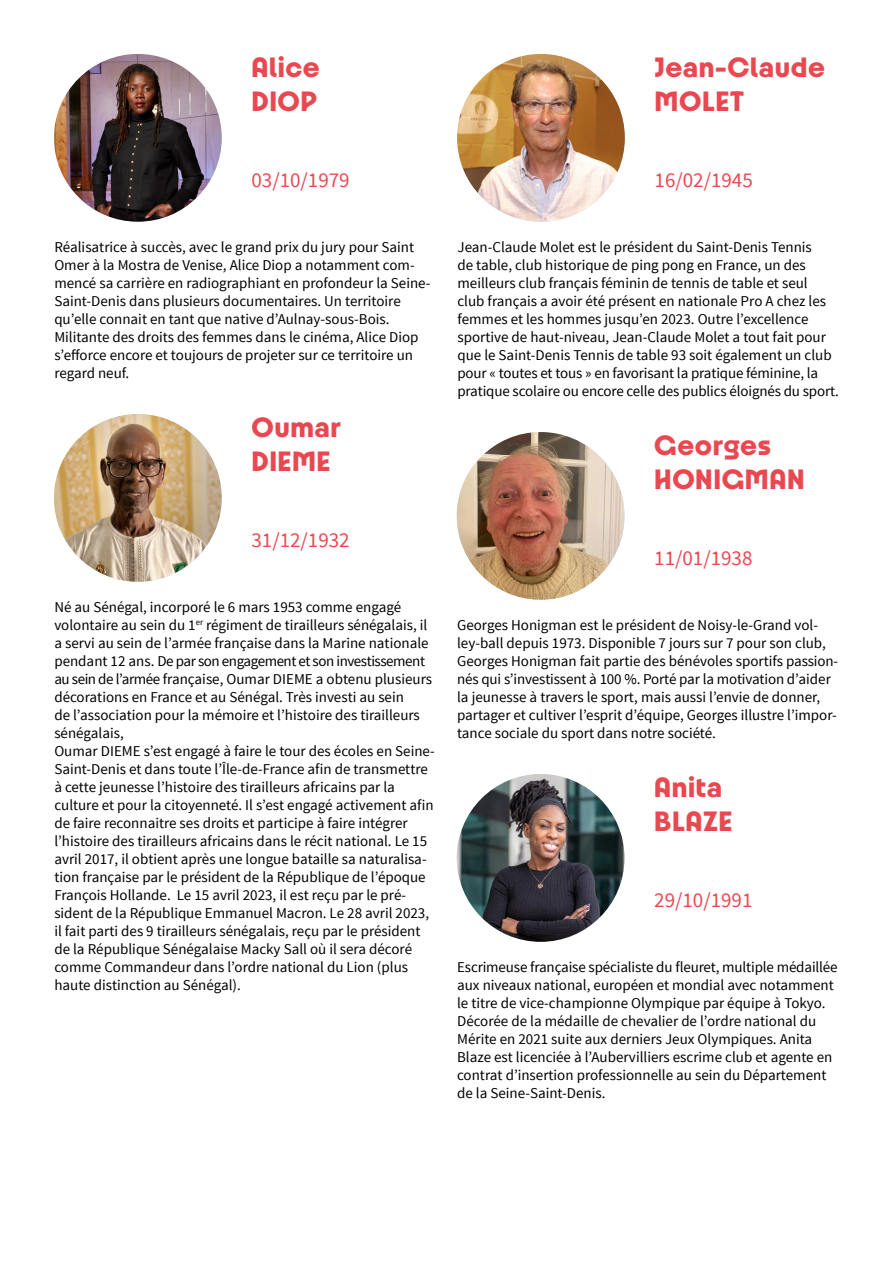
<style>
.page{position:relative;width:893px;height:1263px;background:#fff}
.page>*{position:absolute;margin:0;border:0;box-sizing:border-box;transform-origin:0 0}
.t1{font:700 30px/34.5px "Paris 2024";letter-spacing:.02em;color:#e94851}
.t2{font:21px "Source Sans Pro";color:#e94851}
.t3{font:15px/18px "Source Sans Pro";color:#000}
</style>
<div class="page">
<img style="left:54px;top:54px;width:168px;height:168px;border-radius:84px">
<img style="left:457px;top:54px;width:168px;height:168px;border-radius:84px">
<img style="left:457px;top:432px;width:167px;height:168px;border-radius:84px">
<img style="left:457px;top:774px;width:167px;height:168px;border-radius:84px">
<img style="left:54px;top:414px;width:168px;height:168px;border-radius:84px">
<h1 class="t1" style="left:251px;top:49px;width:70px">Alice<br>DIOP</h1>
<h1 class="t1" style="left:655px;top:49px;width:172px">Jean-Claude<br>MOLET</h1>
<h2 class="t2" style="left:251px;top:167px;width:100px">03/10/1979</h2>
<p class="t3" style="left:54px;top:238px;width:378px">Réalisatrice à succès, avec le grand prix du jury pour Saint Omer à la Mostra de Venise, Alice Diop a notamment com&shy;mencé sa carrière en radiographiant en profondeur la Seine-Saint-Denis dans plusieurs documentaires. Un territoire qu’elle connait en tant que native d’Aulnay-sous-Bois.<br>Militante des droits des femmes dans le cinéma, Alice Diop s’efforce encore et toujours de projeter sur ce territoire un regard neuf.</p>
<h1 class="t1" style="left:251px;top:409px;width:91px">Oumar<br>DIEME</h1>
<h2 class="t2" style="left:251px;top:527px;width:100px">31/12/1932</h2>
<p class="t3" style="left:54px;top:598px;width:382px">Né au Sénégal, incorporé le 6 mars 1953 comme engagé volontaire au sein du 1<sup>er</sup> régiment de tirailleurs sénégalais, il a servi au sein de l’armée française dans la Marine nationale pendant 12 ans. De par son engagement et son investissement au sein de l’armée française, Oumar DIEME a obtenu plusieurs décorations en France et au Sénégal. Très investi au sein<br>de l’association pour la mémoire et l’histoire des tirailleurs sénégalais,<br>Oumar DIEME s’est engagé à faire le tour des écoles en Seine-Saint-Denis et dans toute l’Île-de-France afin de transmettre à cette jeunesse l’histoire des tirailleurs africains par la culture et pour la citoyenneté. Il s’est engagé activement afin de faire reconnaitre ses droits et participe à faire intégrer l’histoire des tirailleurs africains dans le récit national. Le 15 avril 2017, il obtient après une longue bataille sa naturalisa&shy;tion française par le président de la République de l’époque François Hollande. Le 15 avril 2023, il est reçu par le pré&shy;sident de la République Emmanuel Macron. Le 28 avril 2023, il fait parti des 9 tirailleurs sénégalais, reçu par le président de la République Sénégalaise Macky Sall où il sera décoré comme Commandeur dans l’ordre national du Lion (plus haute distinction au Sénégal).</p>
<h2 class="t2" style="left:655px;top:167px;width:100px">16/02/1945</h2>
<p class="t3" style="left:457px;top:238px;width:383px">Jean-Claude Molet est le président du Saint-Denis Tennis<br>de table, club historique de ping pong en France, un des meilleurs club français féminin de tennis de table et seul<br>club français a avoir été présent en nationale Pro A chez les femmes et les hommes jusqu’en 2023. Outre l’excellence sportive de haut-niveau, Jean-Claude Molet a tout fait pour que le Saint-Denis Tennis de table 93 soit également un club pour « toutes et tous » en favorisant la pratique féminine, la pratique scolaire ou encore celle des publics éloignés du sport.</p>
<h1 class="t1" style="left:654px;top:427px;width:152px">Georges<br>HONIGMAN</h1>
<h2 class="t2" style="left:654px;top:545px;width:100px">11/01/1938</h2>
<p class="t3" style="left:457px;top:616px;width:383px">Georges Honigman est le président de Noisy-le-Grand vol&shy;ley-ball depuis 1973. Disponible 7 jours sur 7 pour son club, Georges Honigman fait partie des bénévoles sportifs passion&shy;nés qui s’investissent à 100 %. Porté par la motivation d’aider la jeunesse à travers le sport, mais aussi l’envie de donner, partager et cultiver l’esprit d’équipe, Georges illustre l’impor&shy;tance sociale du sport dans notre société.</p>
<h1 class="t1" style="left:654px;top:769px;width:80px">Anita<br>BLAZE</h1>
<h2 class="t2" style="left:654px;top:887px;width:100px">29/10/1991</h2>
<p class="t3" style="left:457px;top:958px;width:382px">Escrimeuse française spécialiste du fleuret, multiple médaillée aux niveaux national, européen et mondial avec notamment le titre de vice-championne Olympique par équipe à Tokyo.<br>Décorée de la médaille de chevalier de l’ordre national du Mérite en 2021 suite aux derniers Jeux Olympiques. Anita Blaze est licenciée à l’Aubervilliers escrime club et agente en contrat d’insertion professionnelle au sein du Département de la Seine-Saint-Denis.</p>
</div>
